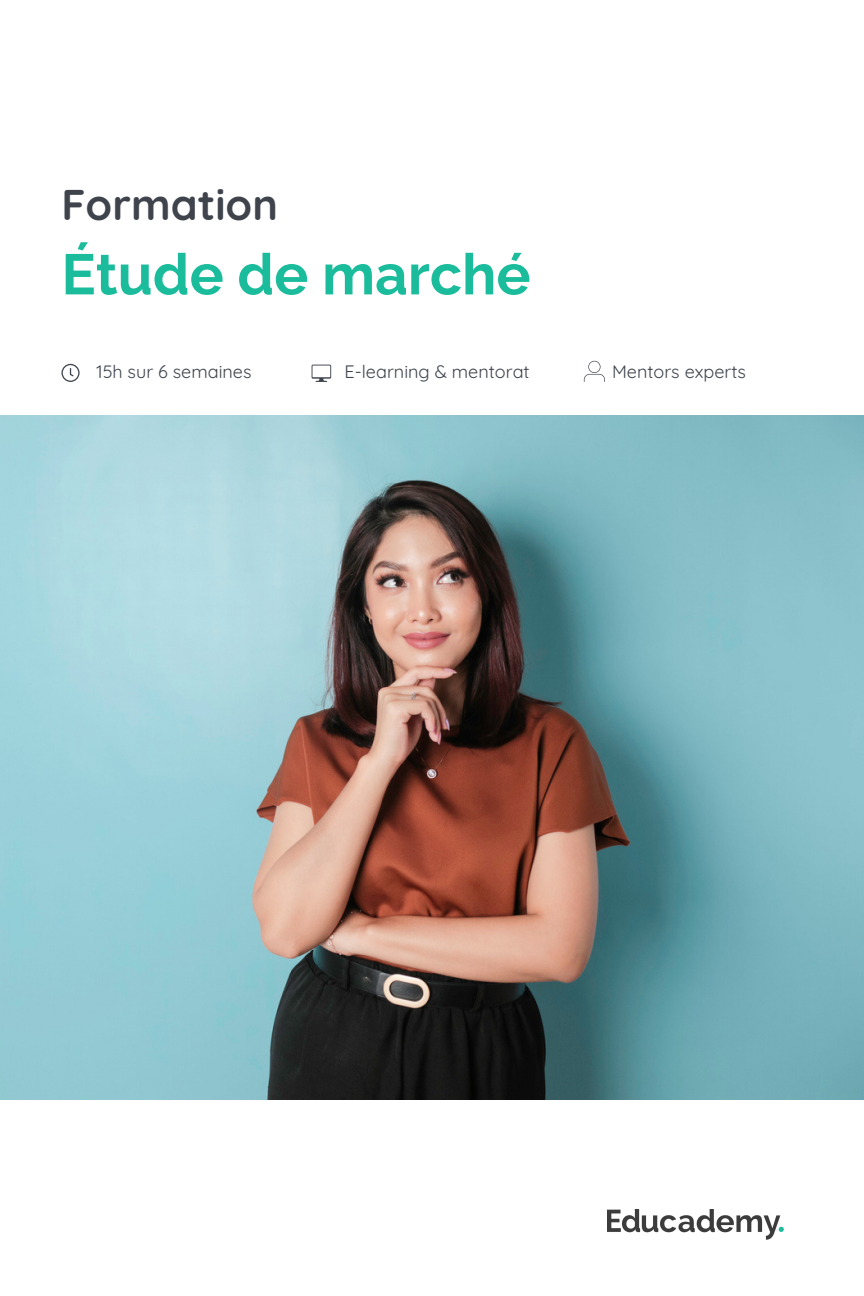
<style>
.page{position:relative;width:864px;height:1296px;background:#fff}
.page>*{position:absolute;margin:0;border:0;box-sizing:border-box;transform-origin:0 0}
.t1{font:700 57px "Raleway";color:#1abc9c}
.t2{font:700 43px "Quicksand";color:#3e434c}
.t3{font:18px "Quicksand";color:#3e434c}
</style>
<div class="page">
<img style="left:608px;top:1210px;width:175px;height:30px">
<img style="left:0;top:416px;width:864px;height:684px">
<svg style="left:61px;top:364px;width:18px;height:18px"></svg>
<svg style="left:312px;top:365px;width:19px;height:17px"></svg>
<svg style="left:584px;top:361px;width:21px;height:21px"></svg>
<p class="t2" style="left:61px;top:177px;width:218px">Formation</p>
<p class="t1" style="left:61px;top:241px;width:471px">Étude de marché</p>
<p class="t3" style="left:96px;top:360px;width:157px">15h sur 6 semaines</p>
<p class="t3" style="left:345px;top:360px;width:187px">E-learning &amp; mentorat</p>
<p class="t3" style="left:612px;top:360px;width:136px">Mentors experts</p>
</div>
